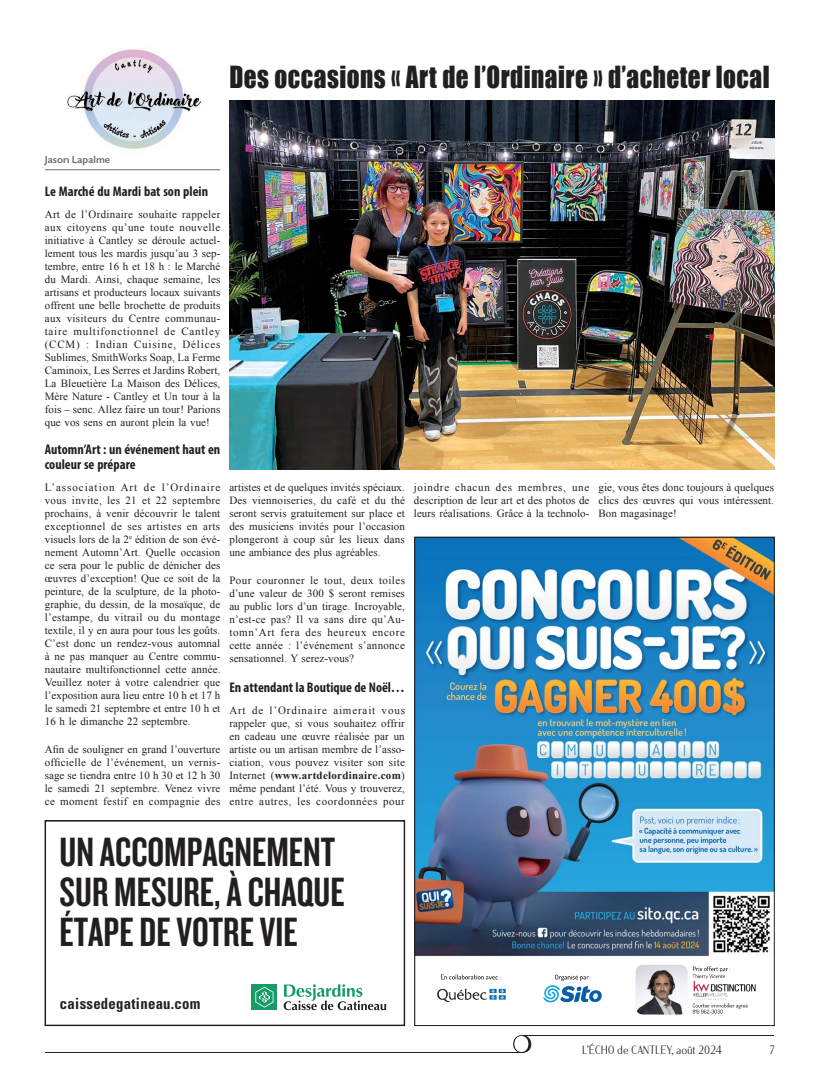
<style>
.page{position:relative;width:819px;height:1080px;background:#fff}
.page>*{position:absolute;margin:0;border:0;box-sizing:border-box;transform-origin:0 0}
.t1{font:42.5px/39.7px "Knockout HTF48 Featherweight";color:#231f20;scale:1.04 1}
.Haut_de_page_chronique{font:28px "Impact";letter-spacing:.02em;color:#231f20;scale:.9 1}
.t2{font:700 condensed 15.5px "Univers";letter-spacing:.02em;color:#231f20;scale:.95 1}
.Text_just_-_times_11pt{font:700 condensed 14px/15px "Myriad Pro";color:#231f20}
.t3{font:700 12.5px "Olimpico";color:#231f20}
.Text_just_-_times_11pt-2{font:11px/13px "Times New Roman";letter-spacing:.005em;color:#231f20;text-align:justify}
.Photographe{font:600 10.5px "Gill Sans";color:#6c6d70}
.s1{font-weight:700}
</style>
<div class="page">
<img style="left:416px;top:539px;width:357px;height:476px">
<hr style="left:45px;top:170px;width:175px;height:1px;background:#6c6d70">
<img style="left:229px;top:101px;width:546px;height:368px">
<img style="left:67px;top:49px;width:133px;height:100px">
<div style="left:252px;top:985px;width:25px;height:25px;background:#179b68"></div>
<svg style="left:255px;top:987px;width:18px;height:21px"></svg>
<svg style="left:284px;top:984px;width:102px;height:26px"></svg>
<div style="left:45px;top:820px;width:360px;height:206px;border:1px solid #231f20"></div>
<svg style="left:45px;top:1035px;width:729px;height:18px"></svg>
<p class="Haut_de_page_chronique" style="left:229px;top:55px;width:602px">Des occasions « Art de l’Ordinaire » d’acheter local</p>
<p class="Photographe" style="left:45px;top:153px;width:67px">Jason Lapalme</p>
<p class="Text_just_-_times_11pt" style="left:45px;top:184px;width:165px">Le Marché du Mardi bat son plein</p>
<p class="Text_just_-_times_11pt-2" style="left:45px;top:208px;width:177px">Art de l’Ordinaire souhaite rappeler aux citoyens qu’une toute nouvelle initiative à Cantley se déroule actuel&shy;lement tous les mardis jusqu’au 3 sep&shy;tembre, entre 16 h et 18 h : le Marché du Mardi. Ainsi, chaque semaine, les artisans et producteurs locaux suivants offrent une belle brochette de produits aux visiteurs du Centre communau&shy;taire multifonctionnel de Cantley (CCM) : Indian Cuisine, Délices Sublimes, SmithWorks Soap, La Ferme Caminoix, Les Serres et Jardins Robert, La Bleuetière La Maison des Délices, Mère Nature - Cantley et Un tour à la fois – senc. Allez faire un tour! Parions que vos sens en auront plein la vue!</p>
<p class="Text_just_-_times_11pt" style="left:45px;top:441px;width:177px">Automn’Art : un événement haut en couleur se prépare</p>
<p class="Text_just_-_times_11pt-2" style="left:45px;top:480px;width:177px">L’association Art de l’Ordinaire vous invite, les 21 et 22 septembre prochains, à venir découvrir le talent exceptionnel de ses artistes en arts visuels lors de la 2<sup>e</sup> édition de son évé&shy;nement Automn’Art. Quelle occasion ce sera pour le public de dénicher des œuvres d’exception! Que ce soit de la peinture, de la sculpture, de la photo&shy;graphie, du dessin, de la mosaïque, de l’estampe, du vitrail ou du montage textile, il y en aura pour tous les goûts.<br>C’est donc un rendez-vous automnal à ne pas manquer au Centre commu&shy;nautaire multifonctionnel cette année.<br>Veuillez noter à votre calendrier que l’exposition aura lieu entre 10 h et 17 h le samedi 21 septembre et entre 10 h et 16 h le dimanche 22 septembre.</p>
<p class="Text_just_-_times_11pt-2" style="left:45px;top:743px;width:177px">Afin de souligner en grand l’ouverture officielle de l’événement, un vernis&shy;sage se tiendra entre 10 h 30 et 12 h 30 le samedi 21 septembre. Venez vivre ce moment festif en compagnie des</p>
<p class="Text_just_-_times_11pt-2" style="left:229px;top:480px;width:177px">artistes et de quelques invités spéciaux.<br>Des viennoiseries, du café et du thé seront servis gratuitement sur place et des musiciens invités pour l’occasion plongeront à coup sûr les lieux dans une ambiance des plus agréables.</p>
<p class="Text_just_-_times_11pt-2" style="left:229px;top:573px;width:177px">Pour couronner le tout, deux toiles d’une valeur de 300 $ seront remises au public lors d’un tirage. Incroyable, n’est-ce pas? Il va sans dire qu’Au&shy;tomn’Art fera des heureux encore cette année : l’événement s’annonce sensationnel. Y serez-vous?</p>
<p class="Text_just_-_times_11pt" style="left:229px;top:679px;width:177px">En attendant la Boutique de Noël…</p>
<p class="Text_just_-_times_11pt-2" style="left:229px;top:703px;width:177px">Art de l’Ordinaire aimerait vous rappeler que, si vous souhaitez offrir en cadeau une œuvre réalisée par un artiste ou un artisan membre de l’asso&shy;ciation, vous pouvez visiter son site Internet (<span class="s1">www.artdelordinaire.com</span>) même pendant l’été. Vous y trouverez, entre autres, les coordonnées pour</p>
<p class="Text_just_-_times_11pt-2" style="left:414px;top:480px;width:177px">joindre chacun des membres, une description de leur art et des photos de leurs réalisations. Grâce à la technolo-</p>
<p class="Text_just_-_times_11pt-2" style="left:598px;top:480px;width:177px">gie, vous êtes donc toujours à quelques clics des œuvres qui vous intéressent.<br>Bon magasinage!</p>
<p class="t1" style="left:60px;top:833px;width:276px">UN ACCOMPAGNEMENT<br>SUR MESURE, À CHAQUE<br>ÉTAPE DE VOTRE VIE</p>
<p class="t2" style="left:60px;top:994px;width:149px">caissedegatineau.com</p>
<p class="t3" style="left:582px;top:1043px;width:141px">L’ÉCHO de CANTLEY, août 2024</p>
<p class="t3" style="left:769px;top:1043px;width:7px">7</p>
</div>
